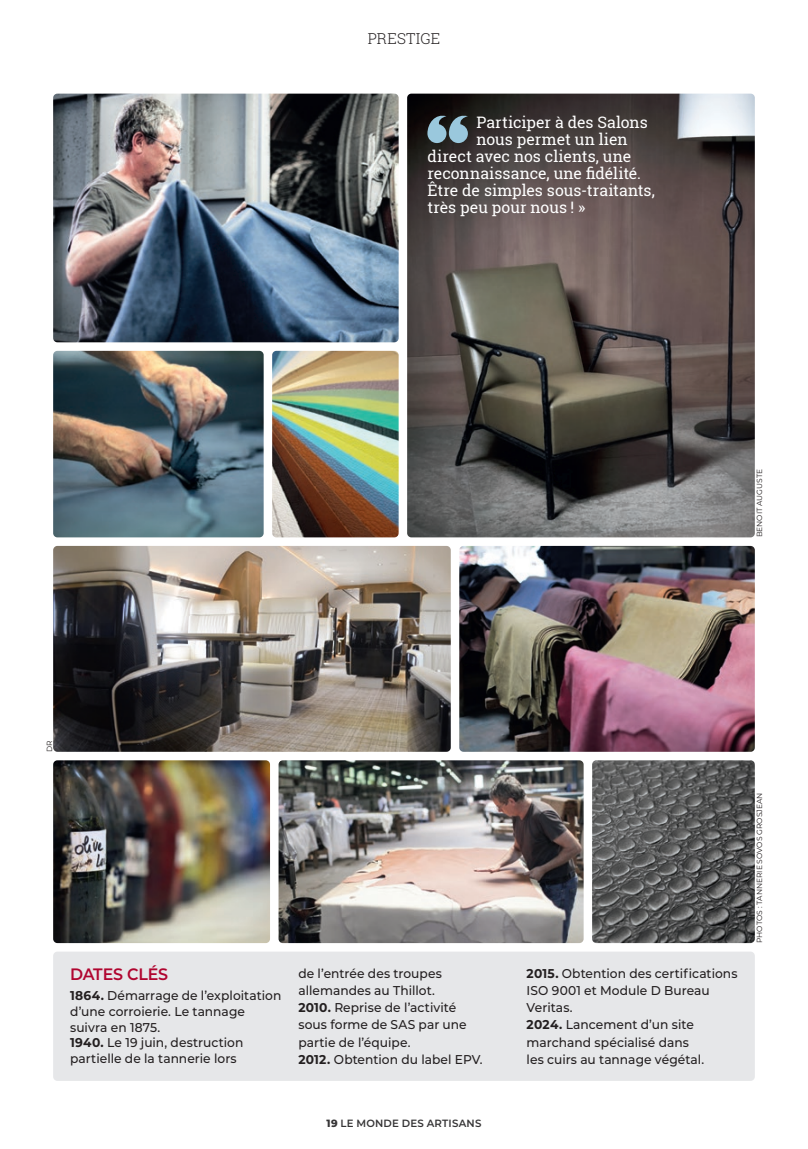
<style>
.page{position:relative;width:808px;height:1149px;background:#fff}
.page>*{position:absolute;margin:0;border:0;box-sizing:border-box;transform-origin:0 0}
.t1{font:600 16.5px "Montserrat";letter-spacing:-.015em;color:#b00630;scale:.96 1}
.t2{font:15.75px "Roboto Slab";color:#fff}
.t3{font:300 15px "Roboto Slab";letter-spacing:.01em;color:#231f20}
.t4{font:500 12.75px/17.2px "Montserrat";letter-spacing:.005em;color:#231f20;scale:.96 1}
.t5{font:600 10.5px "Montserrat";letter-spacing:.02em;color:#363536}
.t6{font:7.5px "Montserrat";color:#231f20}
.s1{font-weight:700}
.s2{font-weight:800}
</style>
<div class="page">
<div style="left:53px;top:951px;width:702px;height:129px;background:#e6e7e9;border-radius:4px"></div>
<img style="left:53px;top:94px;width:346px;height:248px">
<img style="left:53px;top:351px;width:211px;height:186px">
<img style="left:459px;top:545px;width:296px;height:206px">
<img style="left:279px;top:760px;width:305px;height:182px">
<img style="left:53px;top:760px;width:217px;height:182px">
<img style="left:272px;top:351px;width:127px;height:186px">
<img style="left:592px;top:760px;width:163px;height:182px">
<img style="left:53px;top:545px;width:398px;height:206px">
<img style="left:407px;top:94px;width:348px;height:443px">
<svg style="left:427px;top:113px;width:41px;height:30px"></svg>
<p class="t3" style="left:368px;top:28px;width:74px">PRESTIGE</p>
<p class="t2" style="left:476px;top:112px;width:173px">Participer à des Salons</p>
<p class="t2" style="left:476px;top:129px;width:153px">nous permet un lien</p>
<p class="t2" style="left:427px;top:146px;width:205px">direct avec nos clients, une</p>
<p class="t2" style="left:427px;top:163px;width:215px">reconnaissance, une fidélité.</p>
<p class="t2" style="left:427px;top:180px;width:229px">Être de simples sous-traitants,</p>
<p class="t2" style="left:427px;top:197px;width:159px">très peu pour nous ! »</p>
<p class="t6" style="left:754px;top:537px;width:70px;rotate:-90deg">BENOIT AUGUSTE</p>
<p class="t6" style="left:44px;top:751px;width:13px;rotate:-90deg">DR</p>
<p class="t1" style="left:70px;top:962px;width:104px">DATES CLÉS</p>
<p class="t4" style="left:70px;top:986px;width:221px;line-height:15.8px"><span class="s1">1864.</span> Démarrage de l’exploitation d’une corroierie. Le tannage suivra en 1875.<br><span class="s1">1940.</span> Le 19 juin, destruction partielle de la tannerie lors</p>
<p class="t4" style="left:298px;top:963px;width:193px">de l’entrée des troupes allemandes au Thillot.<br><span class="s1">2010.</span> Reprise de l’activité sous forme de SAS par une partie de l’équipe.<br><span class="s1">2012.</span> Obtention du label EPV.</p>
<p class="t4" style="left:527px;top:963px;width:221px"><span class="s1">2015.</span> Obtention des certifications<br>ISO 9001 et Module D Bureau<br>Veritas.<br><span class="s1">2024.</span> Lancement d’un site marchand spécialisé dans<br>les cuirs au tannage végétal.</p>
<p class="t6" style="left:754px;top:942px;width:152px;rotate:-90deg">PHOTOS : TANNERIE SOVOS GROSJEAN</p>
<p class="t5" style="left:326px;top:1115px;width:156px"><span class="s2">19</span> LE MONDE DES ARTISANS</p>
</div>
